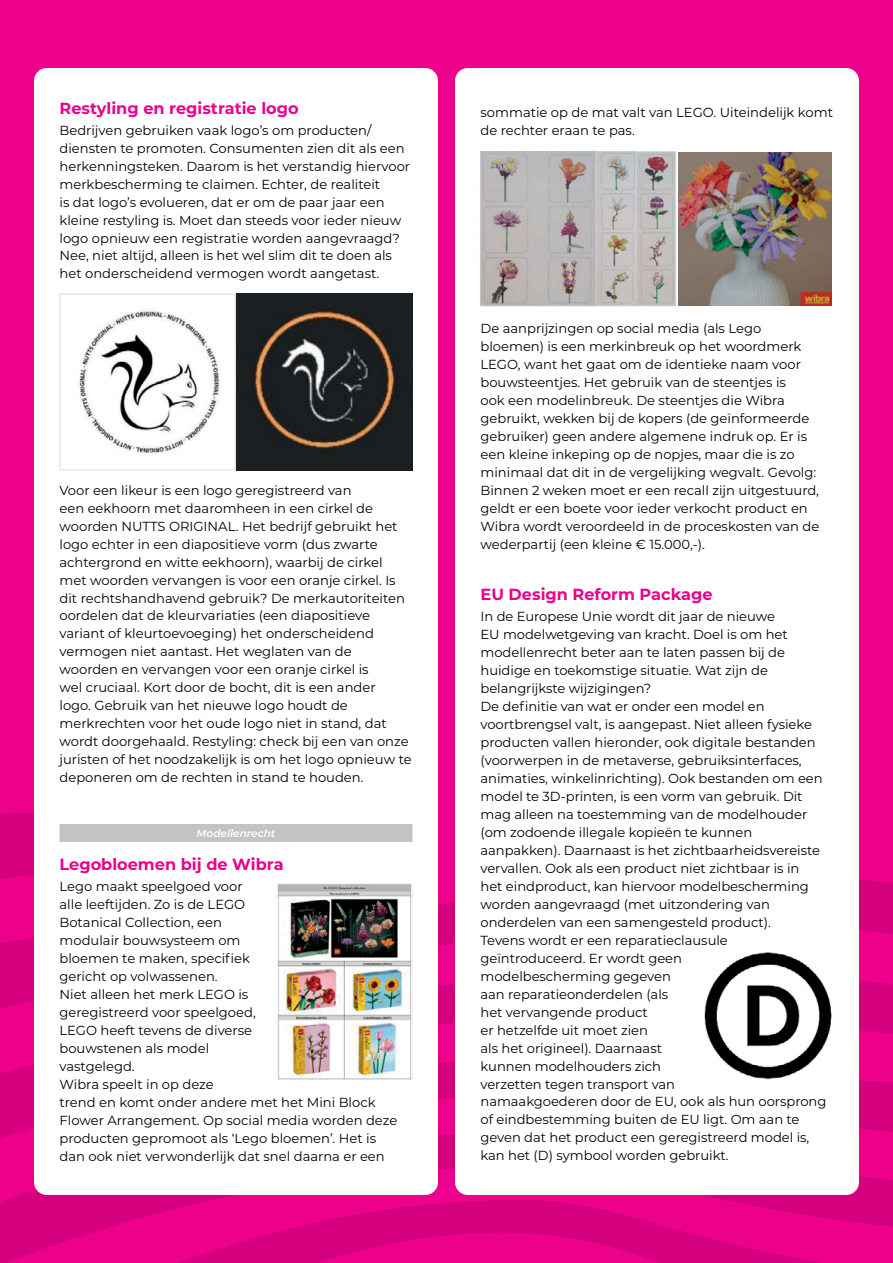
<style>
.page{position:relative;width:893px;height:1263px;background:#ec008c}
.page>*{position:absolute;margin:0;border:0;box-sizing:border-box;transform-origin:0 0}
.t1{font:700 16.2px "Montserrat";color:#ec008c}
.t2{font:13.2px/18px "Montserrat";color:#000}
.t3{font:italic 600 10.5px "Montserrat";color:#fff}
</style>
<div class="page">
<svg style="left:0;top:1253px;width:821px;height:10px"></svg>
<svg style="left:0;top:1165px;width:893px;height:88px"></svg>
<svg style="left:0;top:813px;width:893px;height:261px"></svg>
<div style="left:34px;top:68px;width:404px;height:1127px;background:#fff;border-radius:13px"></div>
<div style="left:60px;top:824px;width:352px;height:18px;background:#c5c2c2"></div>
<div style="left:455px;top:68px;width:404px;height:1127px;background:#fff;border-radius:13px"></div>
<img style="left:79px;top:309px;width:141px;height:145px">
<div style="left:60px;top:293px;width:176px;height:178px;border:2px solid #e6e7e8"></div>
<img style="left:236px;top:293px;width:176px;height:178px">
<img style="left:277px;top:884px;width:135px;height:195px">
<img style="left:480px;top:151px;width:196px;height:156px">
<img style="left:678px;top:152px;width:153px;height:153px">
<img style="left:704px;top:952px;width:128px;height:127px">
<p class="t1" style="left:60px;top:96px;width:241px">Restyling en registratie logo</p>
<p class="t2" style="left:60px;top:120px;width:352px">Bedrijven gebruiken vaak logo’s om producten/ diensten te promoten. Consumenten zien dit als een herkenningsteken. Daarom is het verstandig hiervoor merkbescherming te claimen. Echter, de realiteit<br>is dat logo’s evolueren, dat er om de paar jaar een kleine restyling is. Moet dan steeds voor ieder nieuw logo opnieuw een registratie worden aangevraagd?<br>Nee, niet altijd, alleen is het wel slim dit te doen als het onderscheidend vermogen wordt aangetast.</p>
<p class="t2" style="left:60px;top:480px;width:354px">Voor een likeur is een logo geregistreerd van<br>een eekhoorn met daaromheen in een cirkel de woorden NUTTS ORIGINAL. Het bedrijf gebruikt het logo echter in een diapositieve vorm (dus zwarte achtergrond en witte eekhoorn), waarbij de cirkel met woorden vervangen is voor een oranje cirkel. Is dit rechtshandhavend gebruik? De merkautoriteiten oordelen dat de kleurvariaties (een diapositieve variant of kleurtoevoeging) het onderscheidend vermogen niet aantast. Het weglaten van de woorden en vervangen voor een oranje cirkel is<br>wel cruciaal. Kort door de bocht, dit is een ander<br>logo. Gebruik van het nieuwe logo houdt de merkrechten voor het oude logo niet in stand, dat wordt doorgehaald. Restyling: check bij een van onze juristen of het noodzakelijk is om het logo opnieuw te deponeren om de rechten in stand te houden.</p>
<p class="t3" style="left:197px;top:825px;width:80px">Modellenrecht</p>
<p class="t1" style="left:60px;top:852px;width:226px">Legobloemen bij de Wibra</p>
<p class="t2" style="left:60px;top:876px;width:339px">Lego maakt speelgoed voor<br>alle leeftijden. Zo is de LEGO<br>Botanical Collection, een<br>modulair bouwsysteem om<br>bloemen te maken, specifiek<br>gericht op volwassenen.<br>Niet alleen het merk LEGO is<br>geregistreerd voor speelgoed,<br>LEGO heeft tevens de diverse<br>bouwstenen als model<br>vastgelegd.<br>Wibra speelt in op deze<br>trend en komt onder andere met het Mini Block<br>Flower Arrangement. Op social media worden deze producten gepromoot als ‘Lego bloemen’. Het is dan ook niet verwonderlijk dat snel daarna er een</p>
<p class="t2" style="left:480px;top:102px;width:354px">sommatie op de mat valt van LEGO. Uiteindelijk komt de rechter eraan te pas.</p>
<p class="t2" style="left:480px;top:318px;width:340px">De aanprijzingen op social media (als Lego bloemen) is een merkinbreuk op het woordmerk LEGO, want het gaat om de identieke naam voor bouwsteentjes. Het gebruik van de steentjes is<br>ook een modelinbreuk. De steentjes die Wibra gebruikt, wekken bij de kopers (de geïnformeerde gebruiker) geen andere algemene indruk op. Er is een kleine inkeping op de nopjes, maar die is zo minimaal dat dit in de vergelijking wegvalt. Gevolg:<br>Binnen 2 weken moet er een recall zijn uitgestuurd, geldt er een boete voor ieder verkocht product en Wibra wordt veroordeeld in de proceskosten van de wederpartij (een kleine € 15.000,-).</p>
<p class="t1" style="left:480px;top:582px;width:234px">EU Design Reform Package</p>
<p class="t2" style="left:480px;top:606px;width:347px">In de Europese Unie wordt dit jaar de nieuwe<br>EU modelwetgeving van kracht. Doel is om het modellenrecht beter aan te laten passen bij de huidige en toekomstige situatie. Wat zijn de belangrijkste wijzigingen?<br>De definitie van wat er onder een model en voortbrengsel valt, is aangepast. Niet alleen fysieke producten vallen hieronder, ook digitale bestanden (voorwerpen in de metaverse, gebruiksinterfaces, animaties, winkelinrichting). Ook bestanden om een model te 3D-printen, is een vorm van gebruik. Dit mag alleen na toestemming van de modelhouder (om zodoende illegale kopieën te kunnen aanpakken). Daarnaast is het zichtbaarheidsvereiste vervallen. Ook als een product niet zichtbaar is in<br>het eindproduct, kan hiervoor modelbescherming worden aangevraagd (met uitzondering van onderdelen van een samengesteld product).<br>Tevens wordt er een reparatieclausule geïntroduceerd. Er wordt geen<br>modelbescherming gegeven<br>aan reparatieonderdelen (als<br>het vervangende product<br>er hetzelfde uit moet zien<br>als het origineel). Daarnaast<br>kunnen modelhouders zich<br>verzetten tegen transport van<br>namaakgoederen door de EU, ook als hun oorsprong of eindbestemming buiten de EU ligt. Om aan te geven dat het product een geregistreerd model is, kan het (D) symbool worden gebruikt.</p>
</div>
